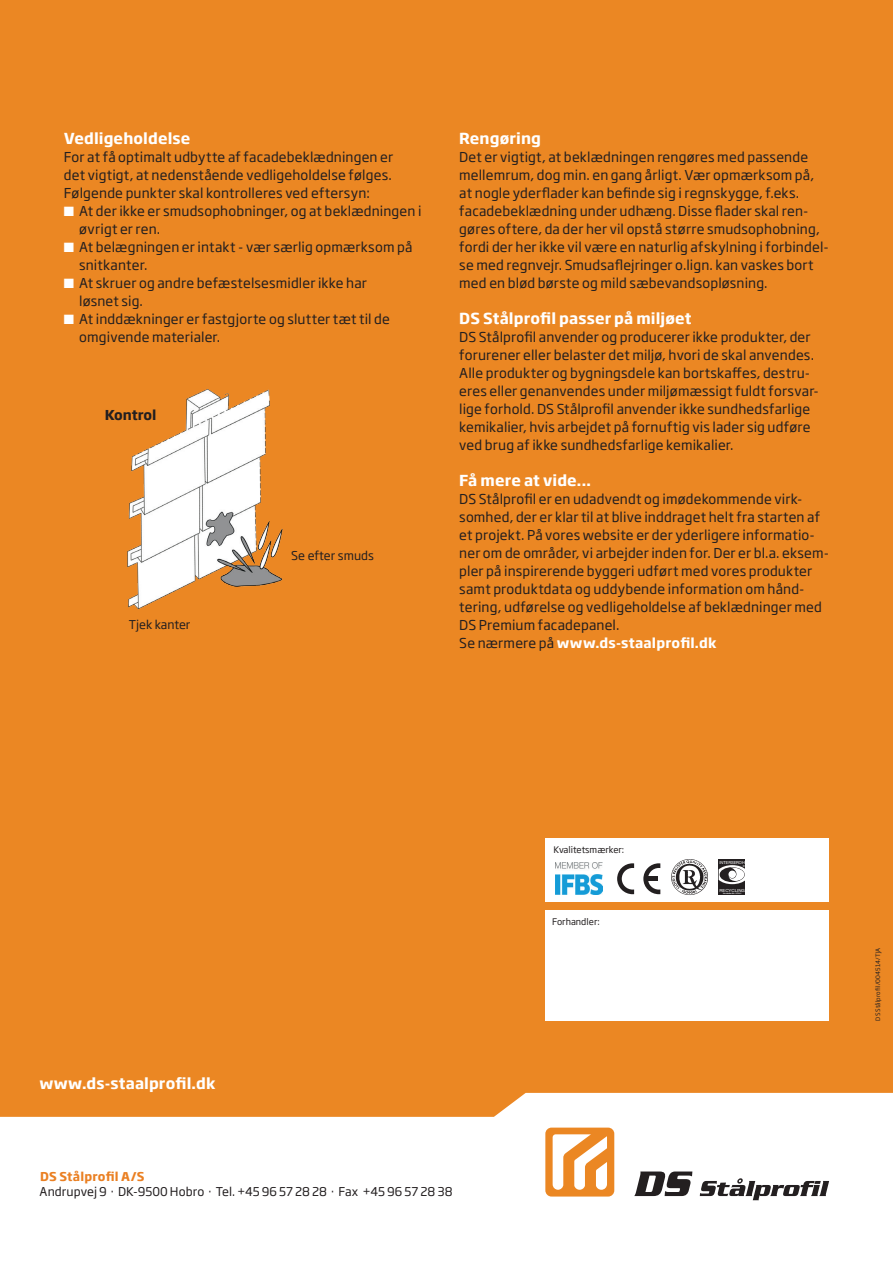
<style>
.page{position:relative;width:893px;height:1263px;background:#fff}
.page>*{position:absolute;margin:0;border:0;box-sizing:border-box;transform-origin:0 0}
.t1{font:700 15px "Soho Gothic Std";letter-spacing:.005em;color:#fff}
.t2{font:13.5px/18px "Soho Gothic Std";letter-spacing:.01em;color:#231f20}
.t3{font:700 13.5px "Soho Gothic Std";letter-spacing:-.01em;color:#231f20}
.t4{font:12px "Soho Gothic Std";color:#231f20}
.t5{font:700 12px "Soho Gothic Std";letter-spacing:.015em;color:#ea8023}
.t6{font:9px "Soho Gothic Std";color:#231f20}
.t7{font:6px "Soho Gothic Std";letter-spacing:.025em;color:#231f20}
.t8{font:4.2px "Helvetica Neue";color:#fff}
.t9{font:4.2px "Helvetica Neue";color:#fff;scale:1.06 1}
.t10{font:2.7px "Helvetica Neue";color:#fff}
.t11{font:700 1.8px "Helvetica Neue";letter-spacing:-.015em;color:#fff;scale:1.06 1}
.s1{color:#fff}
.s2{font-weight:700;color:#fff}
</style>
<div class="page">
<div style="left:0;top:0;width:893px;height:1216px;background:#eb8723"></div>
<svg style="left:0;top:1093px;width:893px;height:123px;fill:#fff"></svg>
<svg style="left:634px;top:1171px;width:58px;height:25px"></svg>
<svg style="left:700px;top:1178px;width:129px;height:22px"></svg>
<svg style="left:545px;top:1127px;width:69px;height:69px"></svg>
<div style="left:545px;top:910px;width:284px;height:110px;background:#fff"></div>
<img style="left:127px;top:389px;width:156px;height:221px">
<div style="left:545px;top:838px;width:284px;height:63px;background:#fff"></div>
<div style="left:719px;top:859px;width:26px;height:36px;background:#231f20"></div>
<svg style="left:719px;top:865px;width:26px;height:19px"></svg>
<svg style="left:617px;top:863px;width:17px;height:31px"></svg>
<svg style="left:643px;top:863px;width:17px;height:31px"></svg>
<div style="left:645px;top:876px;width:12px;height:5px;background:#231f20"></div>
<img style="left:555px;top:863px;width:48px;height:31px">
<img style="left:671px;top:859px;width:37px;height:36px">
<p class="t1" style="left:64px;top:129px;width:128px">Vedligeholdelse</p>
<p class="t2" style="left:64px;top:148px;width:331px;text-align:justify">For at få optimalt udbytte af facadebeklædningen er det vigtigt, at nedenstående vedligeholdelse følges.<br>Følgende punkter skal kontrolleres ved eftersyn:</p>
<p class="t2" style="left:79px;top:202px;width:344px;text-indent:-15px"><span class="s1">■</span> At der ikke er smudsophobninger, og at beklædningen i øvrigt er ren.</p>
<p class="t2" style="left:79px;top:238px;width:335px;text-indent:-15px"><span class="s1">■</span> At belægningen er intakt - vær særlig opmærksom på snitkanter.</p>
<p class="t2" style="left:79px;top:274px;width:289px;text-indent:-15px"><span class="s1">■</span> At skruer og andre befæstelsesmidler ikke har løsnet sig.</p>
<p class="t2" style="left:79px;top:310px;width:312px;text-indent:-15px"><span class="s1">■</span> At inddækninger er fastgjorte og slutter tæt til de omgivende materialer.</p>
<p class="t3" style="left:105px;top:406px;width:53px">Kontrol</p>
<p class="t4" style="left:129px;top:617px;width:63px">Tjek kanter</p>
<p class="t4" style="left:291px;top:548px;width:84px">Se efter smuds</p>
<p class="t1" style="left:459px;top:129px;width:83px">Rengøring</p>
<p class="t2" style="left:459px;top:148px;width:371px">Det er vigtigt, at beklædningen rengøres med passende mellemrum, dog min. en gang årligt. Vær opmærksom på, at nogle yderflader kan befinde sig i regnskygge, f.eks. facadebeklædning under udhæng. Disse flader skal ren&shy;gøres oftere, da der her vil opstå større smudsophobning, fordi der her ikke vil være en naturlig afskylning i forbindel&shy;se med regnvejr. Smudsaflejringer o.lign. kan vaskes bort med en blød børste og mild sæbevandsopløsning.</p>
<p class="t1" style="left:459px;top:309px;width:234px">DS Stålprofil passer på miljøet</p>
<p class="t2" style="left:459px;top:328px;width:361px">DS Stålprofil anvender og producerer ikke produkter, der forurener eller belaster det miljø, hvori de skal anvendes.<br>Alle produkter og bygningsdele kan bortskaffes, destru&shy;eres eller genanvendes under miljømæssigt fuldt forsvar&shy;lige forhold. DS Stålprofil anvender ikke sundhedsfarlige kemikalier, hvis arbejdet på fornuftig vis lader sig udføre ved brug af ikke sundhedsfarlige kemikalier.</p>
<p class="t1" style="left:459px;top:471px;width:133px">Få mere at vide...</p>
<p class="t2" style="left:459px;top:490px;width:371px">DS Stålprofil er en udadvendt og imødekommende virk&shy;somhed, der er klar til at blive inddraget helt fra starten af et projekt. På vores website er der yderligere informatio&shy;ner om de områder, vi arbejder inden for. Der er bl.a. eksem&shy;pler på inspirerende byggeri udført med vores produkter samt produktdata og uddybende information om hånd&shy;tering, udførelse og vedligeholdelse af beklædninger med DS Premium facadepanel.<br>Se nærmere på <span class="s2">www.ds-staalprofil.dk</span></p>
<p class="t1" style="left:39px;top:1073px;width:178px">www.ds-staalprofil.dk</p>
<p class="t5" style="left:40px;top:1169px;width:106px">DS Stålprofil A/S</p>
<p class="t4" style="left:40px;top:1184px;width:414px">Andrupvej 9 · DK-9500 Hobro · Tel. +45 96 57 28 28 · Fax +45 96 57 28 38</p>
<p class="t6" style="left:554px;top:844px;width:72px">Kvalitetsmærker:</p>
<p class="t6" style="left:552px;top:915px;width:49px">Forhandler:</p>
<p class="t6" style="left:554px;top:918px;width:48px">DS Partner:</p>
<p class="t8" style="left:720px;top:860px;width:27px">INTERSEROH</p>
<p class="t10" style="left:743px;top:864px;width:4px">®</p>
<p class="t9" style="left:720px;top:888px;width:25px">RECYCLING</p>
<p class="t11" style="left:723px;top:893px;width:19px">Hersteller-Nr.: 137411</p>
<p class="t7" style="left:874px;top:1020px;width:74px;rotate:-90deg">DS Stålprofil/004514/TJA</p>
</div>
